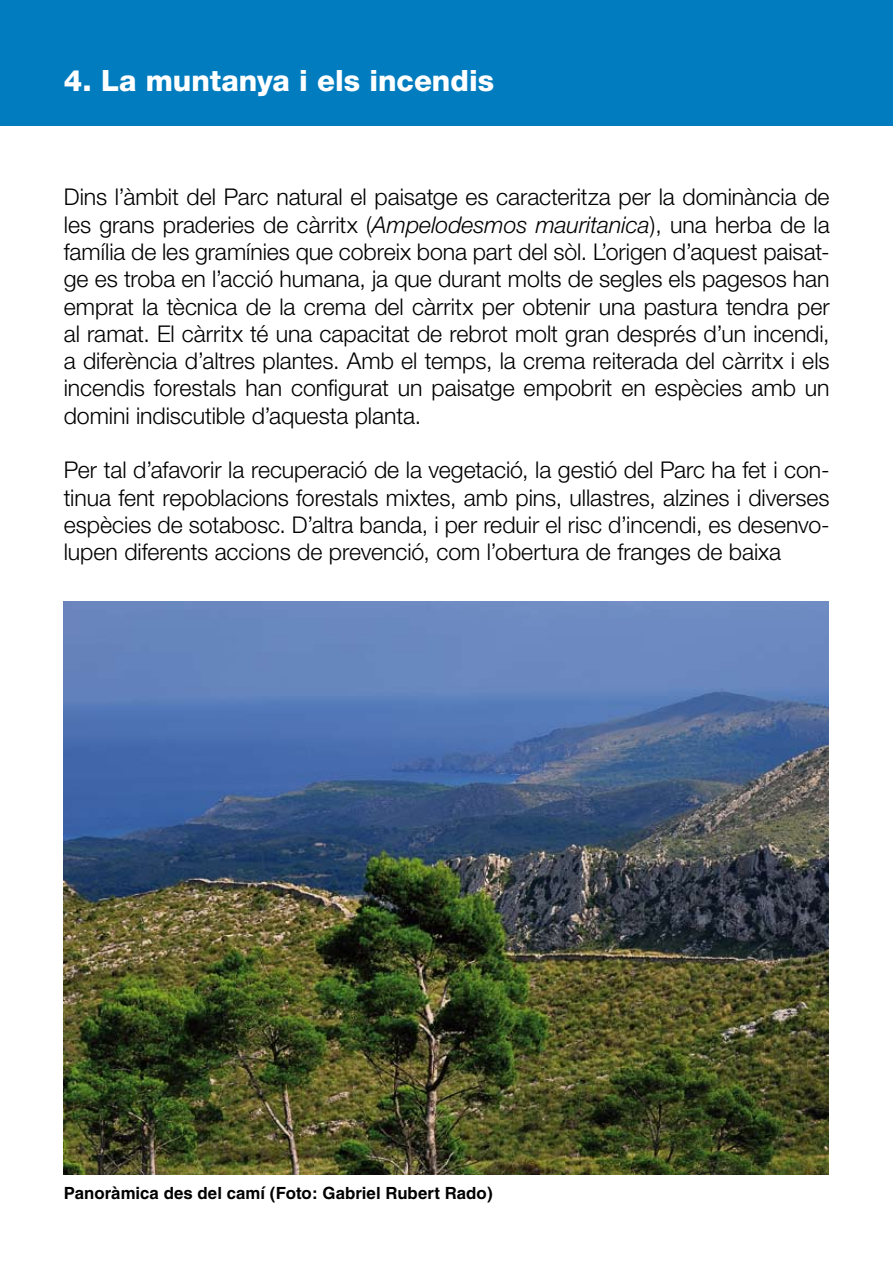
<style>
.page{position:relative;width:893px;height:1263px;background:#fff}
.page>*{position:absolute;margin:0;border:0;box-sizing:border-box;transform-origin:0 0}
.t1{font:800 29.4px "Helvetica Neue";color:#fff}
.t2{font:300 23.1px/27.3px "Helvetica Neue";letter-spacing:-.005em;color:#000;text-align:justify}
.t3{font:700 16.8px "Helvetica";color:#000}
.s1{font-style:italic}
</style>
<div class="page">
<div style="left:0;top:0;width:893px;height:126px;background:#007cbf"></div>
<img style="left:64px;top:602px;width:765px;height:572px">
<p class="t1" style="left:64px;top:63px;width:432px">4. La muntanya i els incendis</p>
<p class="t2" style="left:64px;top:183px;width:767px">Dins l’àmbit del Parc natural el paisatge es caracteritza per la dominància de les grans praderies de càrritx (<span class="s1">Ampelodesmos mauritanica</span>), una herba de la família de les gramínies que cobreix bona part del sòl. L’origen d’aquest paisat&shy;ge es troba en l’acció humana, ja que durant molts de segles els pagesos han emprat la tècnica de la crema del càrritx per obtenir una pastura tendra per al ramat. El càrritx té una capacitat de rebrot molt gran després d’un incendi, a diferència d’altres plantes. Amb el temps, la crema reiterada del càrritx i els incendis forestals han configurat un paisatge empobrit en espècies amb un domini indiscutible d’aquesta planta.</p>
<p class="t2" style="left:64px;top:456px;width:767px">Per tal d’afavorir la recuperació de la vegetació, la gestió del Parc ha fet i con&shy;tinua fent repoblacions forestals mixtes, amb pins, ullastres, alzines i diverses espècies de sotabosc. D’altra banda, i per reduir el risc d’incendi, es desenvo&shy;lupen diferents accions de prevenció, com l’obertura de franges de baixa</p>
<p class="t3" style="left:64px;top:1183px;width:430px">Panoràmica des del camí (Foto: Gabriel Rubert Rado)</p>
</div>
